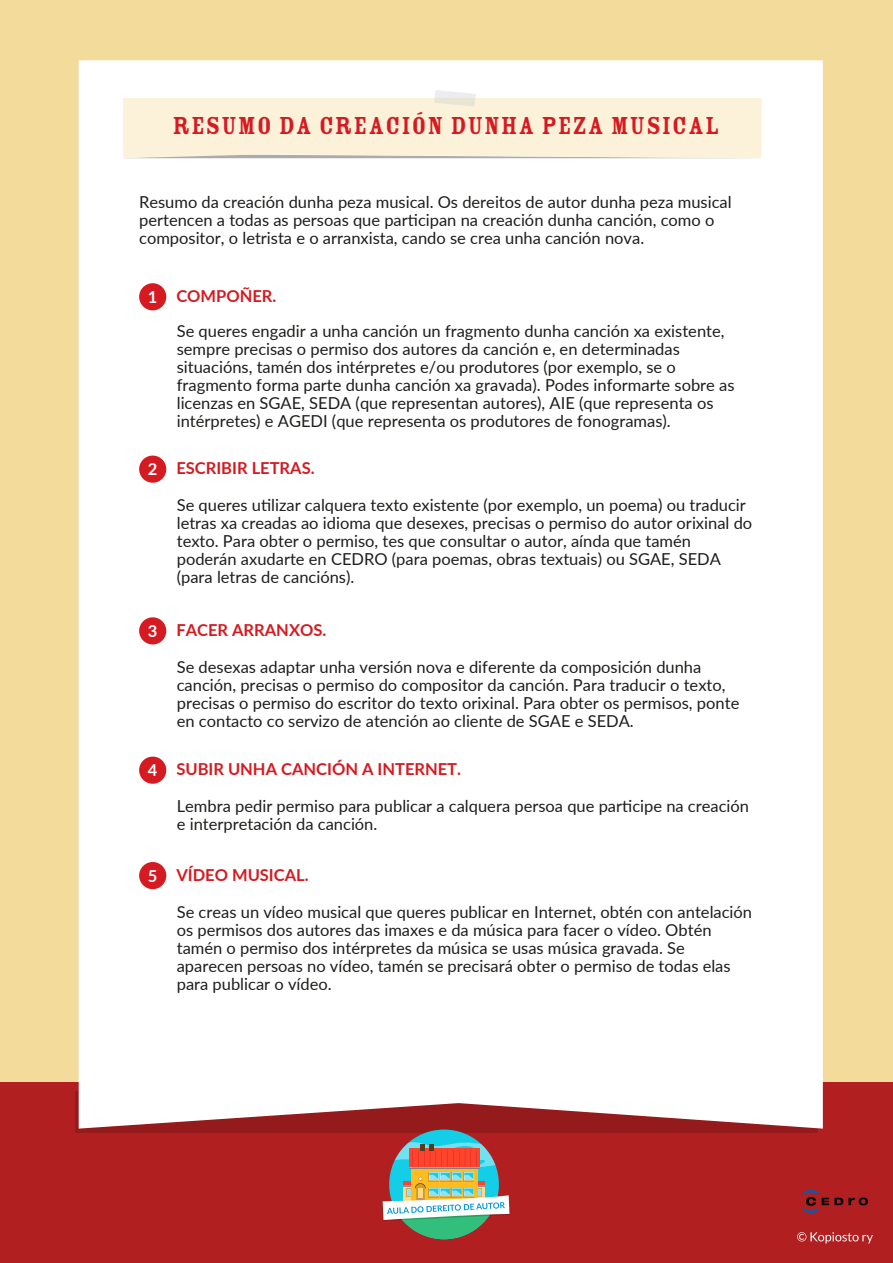
<style>
.page{position:relative;width:893px;height:1263px;background:#f3dc9b}
.page>*{position:absolute;margin:0;border:0;box-sizing:border-box;transform-origin:0 0}
.t1{font:27px "Rosewood Std Fill";letter-spacing:.03em;color:#d61a21}
.t2{font:16.5px/18px "Lato";color:#1d1d1b}
.t3{font:700 16.5px "Lato";color:#d61a21}
.s1{color:#fff}
</style>
<div class="page">
<div style="left:0;top:1082px;width:893px;height:181px;background:#b11f21"></div>
<svg style="left:797px;top:1232px;width:76px;height:11px"></svg>
<div style="left:75px;top:1091px;width:742px;height:42px;background:#951a1b"></div>
<div style="left:79px;top:60px;width:744px;height:1068px;background:#fff"></div>
<svg style="left:123px;top:90px;width:638px;height:68px;background:#faf1dc"></svg>
<div style="left:389px;top:1129px;width:110px;height:110px;background:#14cde6;border-radius:50%"></div>
<svg style="left:403px;top:1221px;width:82px;height:18px"></svg>
<svg style="left:383px;top:1142px;width:127px;height:79px"></svg>
<svg style="left:802px;top:1190px;width:66px;height:23px"></svg>
<div style="left:139px;top:283px;width:27px;height:27px;background:#d61a21;border-radius:50%"></div>
<div style="left:139px;top:456px;width:27px;height:27px;background:#d61a21;border-radius:50%"></div>
<div style="left:139px;top:617px;width:27px;height:27px;background:#d61a21;border-radius:50%"></div>
<div style="left:139px;top:756px;width:27px;height:28px;background:#d61a21;border-radius:50%"></div>
<div style="left:139px;top:862px;width:27px;height:27px;background:#d61a21;border-radius:50%"></div>
<h1 class="t1" style="left:172px;top:111px;width:549px">RESUMO DA CREACIÓN DUNHA PEZA MUSICAL</h1>
<p class="t2" style="left:139px;top:193px;width:594px">Resumo da creación dunha peza musical. Os dereitos de autor dunha peza musical pertencen a todas as persoas que participan na creación dunha canción, como o compositor, o letrista e o arranxista, cando se crea unha canción nova.</p>
<p class="t3" style="left:148px;top:284px;width:130px"><span class="s1">1</span> COMPOÑER.</p>
<p class="t2" style="left:177px;top:321px;width:559px">Se queres engadir a unha canción un fragmento dunha canción xa existente, sempre precisas o permiso dos autores da canción e, en determinadas situacións, tamén dos intérpretes e/ou produtores (por exemplo, se o fragmento forma parte dunha canción xa gravada). Podes informarte sobre as licenzas en SGAE, SEDA (que representan autores), AIE (que representa os intérpretes) e AGEDI (que representa os produtores de fonogramas).</p>
<p class="t3" style="left:148px;top:456px;width:168px"><span class="s1">2</span> ESCRIBIR LETRAS.</p>
<p class="t2" style="left:177px;top:495px;width:577px">Se queres utilizar calquera texto existente (por exemplo, un poema) ou traducir letras xa creadas ao idioma que desexes, precisas o permiso do autor orixinal do texto. Para obter o permiso, tes que consultar o autor, aínda que tamén poderán axudarte en CEDRO (para poemas, obras textuais) ou SGAE, SEDA (para letras de cancións).</p>
<p class="t3" style="left:148px;top:618px;width:180px"><span class="s1">3</span> FACER ARRANXOS.</p>
<p class="t2" style="left:177px;top:657px;width:564px">Se desexas adaptar unha versión nova e diferente da composición dunha canción, precisas o permiso do compositor da canción. Para traducir o texto, precisas o permiso do escritor do texto orixinal. Para obter os permisos, ponte en contacto co servizo de atención ao cliente de SGAE e SEDA.</p>
<p class="t3" style="left:148px;top:757px;width:315px"><span class="s1">4</span> SUBIR UNHA CANCIÓN A INTERNET.</p>
<p class="t2" style="left:177px;top:796px;width:574px">Lembra pedir permiso para publicar a calquera persoa que participe na creación e interpretación da canción.</p>
<p class="t3" style="left:148px;top:862px;width:162px"><span class="s1">5</span> VÍDEO MUSICAL.</p>
<p class="t2" style="left:177px;top:902px;width:577px">Se creas un vídeo musical que queres publicar en Internet, obtén con antelación os permisos dos autores das imaxes e da música para facer o vídeo. Obtén tamén o permiso dos intérpretes da música se usas música gravada. Se aparecen persoas no vídeo, tamén se precisará obter o permiso de todas elas para publicar o vídeo.</p>
</div>
